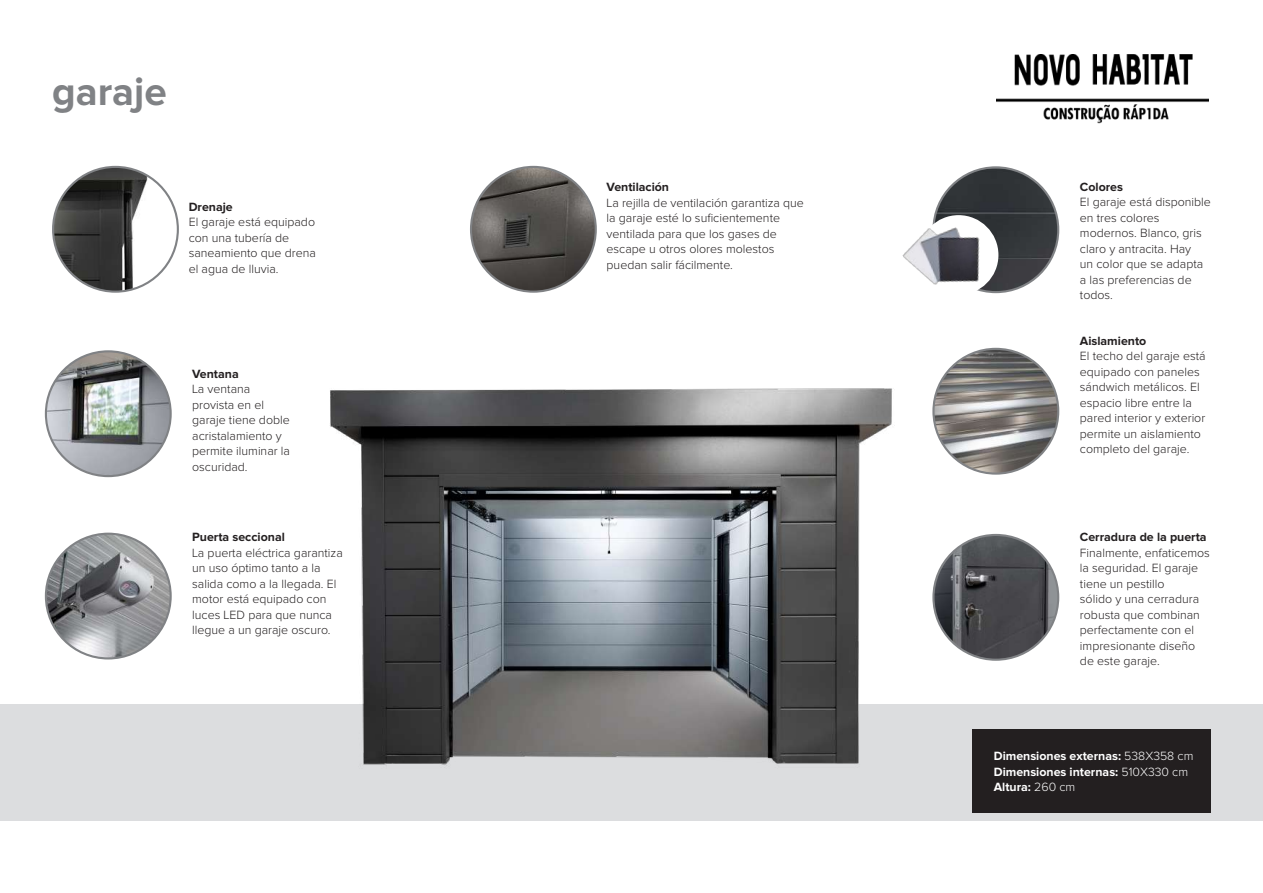
<style>
.page{position:relative;width:1263px;height:893px;background:#fff}
.page>*{position:absolute;margin:0;border:0;box-sizing:border-box;transform-origin:0 0}
.t1{font:700 40.5px "Proxima Nova";color:#808285}
.t2{font:300 12.45px/15.5px "Proxima Nova";color:#231f20}
.t3{font:700 12.45px "Proxima Nova";color:#231f20}
.t4{font:700 12.45px/15.5px "Proxima Nova";color:#fff}
.s1{font-weight:300}
</style>
<div class="page">
<div style="left:0;top:704px;width:1263px;height:189px;background:#dcdddf"></div>
<img style="left:330px;top:388px;width:565px;height:377px">
<img style="left:46px;top:351px;width:125px;height:125px;border-radius:62px">
<img style="left:471px;top:167px;width:125px;height:125px;border-radius:62px">
<img style="left:53px;top:167px;width:95px;height:125px">
<img style="left:46px;top:534px;width:125px;height:124px;border-radius:62px">
<img style="left:933px;top:535px;width:125px;height:125px;border-radius:62px">
<img style="left:933px;top:349px;width:125px;height:125px;border-radius:62px">
<img style="left:933px;top:167px;width:125px;height:125px;border-radius:62px">
<img style="left:902px;top:213px;width:94px;height:81px">
<div style="left:972px;top:729px;width:239px;height:83px;background:#231f20"></div>
<img style="left:996px;top:54px;width:213px;height:69px">
<div style="left:0;top:821px;width:1263px;height:72px;background:#fff"></div>
<h1 class="t1" style="left:52px;top:68px;width:116px">garaje</h1>
<p class="t3" style="left:189px;top:200px;width:46px">Drenaje</p>
<p class="t2" style="left:189px;top:215px;width:129px">El garaje está equipado con una tubería de saneamiento que drena el agua de lluvia.</p>
<p class="t3" style="left:192px;top:367px;width:48px">Ventana</p>
<p class="t2" style="left:192px;top:382px;width:99px">La ventana provista en el garaje tiene doble acristalamiento y permite iluminar la oscuridad.</p>
<p class="t3" style="left:192px;top:530px;width:94px">Puerta seccional</p>
<p class="t2" style="left:192px;top:546px;width:152px">La puerta eléctrica garantiza un uso óptimo tanto a la salida como a la llegada. El motor está equipado con luces LED para que nunca llegue a un garaje oscuro.</p>
<p class="t3" style="left:607px;top:180px;width:64px">Ventilación</p>
<p class="t2" style="left:607px;top:195px;width:199px">La rejilla de ventilación garantiza que la garaje esté lo suficientemente ventilada para que los gases de escape u otros olores molestos puedan salir fácilmente.</p>
<p class="t3" style="left:1080px;top:179px;width:45px">Colores</p>
<p class="t2" style="left:1080px;top:195px;width:132px">El garaje está disponible en tres colores modernos. Blanco, gris claro y antracita. Hay<br>un color que se adapta a las preferencias de todos.</p>
<p class="t3" style="left:1080px;top:333px;width:68px">Aislamiento</p>
<p class="t2" style="left:1080px;top:349px;width:127px">El techo del garaje está equipado con paneles sándwich metálicos. El espacio libre entre la pared interior y exterior permite un aislamiento completo del garaje.</p>
<p class="t3" style="left:1080px;top:530px;width:128px">Cerradura de la puerta</p>
<p class="t2" style="left:1080px;top:545px;width:132px">Finalmente, enfaticemos la seguridad. El garaje tiene un pestillo<br>sólido y una cerradura robusta que combinan perfectamente con el impresionante diseño de este garaje.</p>
<p class="t4" style="left:994px;top:749px;width:201px">Dimensiones externas: <span class="s1">538X358 cm<br></span>Dimensiones internas: <span class="s1">510X330 cm<br></span>Altura: <span class="s1">260 cm</span></p>
</div>
